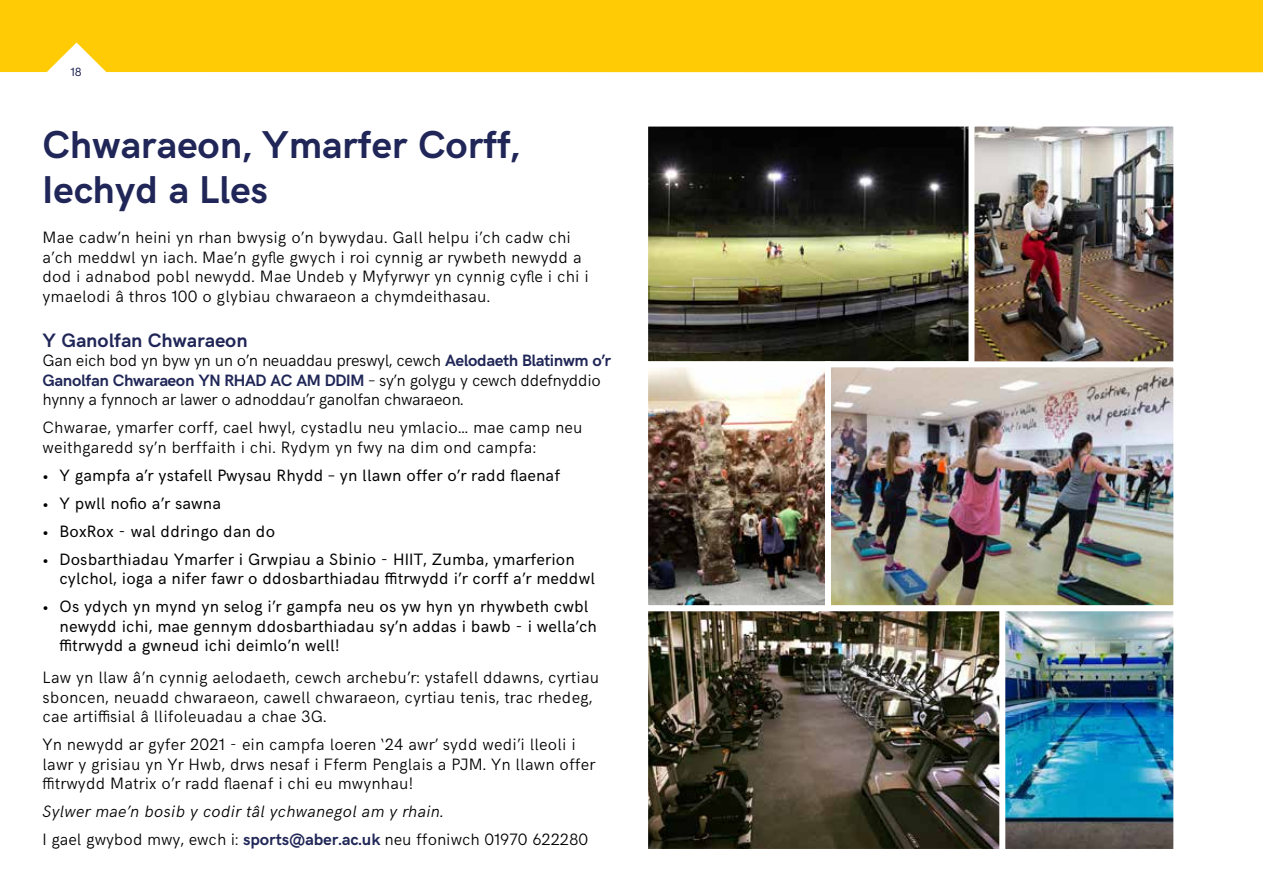
<style>
.page{position:relative;width:1263px;height:893px;background:#fff}
.page>*{position:absolute;margin:0;border:0;box-sizing:border-box;transform-origin:0 0}
.t1{font:700 39px/45px "HK Grotesk";color:#202657}
.t2{font:700 19.5px "HK Grotesk";color:#202657}
.t3{font:300 16.5px/19.5px "HK Grotesk";letter-spacing:.01em;color:#000}
.t4{font:16.5px/19.5px "HK Grotesk";letter-spacing:.01em;color:#000}
.t5{font:300 16.5px/19.5px "HK Grotesk";letter-spacing:-.02em;color:#000}
.t6{font:italic 300 16.5px/28px "HK Grotesk";letter-spacing:.01em;color:#000}
.t7{font:12px "HK Grotesk";color:#202657}
.s1{font-weight:700;color:#202657}
.s2{font-style:normal}
.s3{font-weight:700;font-style:normal;color:#202657}
</style>
<div class="page">
<img style="left:649px;top:128px;width:319px;height:232px">
<div style="left:642px;top:121px;width:340px;height:246px;border:6px solid #fff"></div>
<img style="left:649px;top:612px;width:350px;height:236px">
<div style="left:642px;top:605px;width:372px;height:250px;border:6px solid #fff"></div>
<img style="left:1006px;top:612px;width:166px;height:236px">
<div style="left:999px;top:605px;width:180px;height:250px;border:6px solid #fff"></div>
<img style="left:649px;top:368px;width:523px;height:236px">
<div style="left:642px;top:361px;width:189px;height:250px;border:6px solid #fff"></div>
<img style="left:975px;top:128px;width:197px;height:233px">
<div style="left:968px;top:121px;width:211px;height:249px;border:6px solid #fff"></div>
<div style="left:825px;top:361px;width:354px;height:250px;border:6px solid #fff"></div>
<div style="left:0;top:0;width:1263px;height:72px;background:#ffcb05"></div>
<p class="t7" style="left:70px;top:63px;width:13px">18</p>
<h1 class="t1" style="left:43px;top:119px;width:478px">Chwaraeon, Ymarfer Corff,<br>Iechyd a Lles</h1>
<p class="t3" style="left:43px;top:227px;width:548px">Mae cadw’n heini yn rhan bwysig o’n bywydau. Gall helpu i’ch cadw chi a’ch meddwl yn iach. Mae’n gyfle gwych i roi cynnig ar rywbeth newydd a dod i adnabod pobl newydd. Mae Undeb y Myfyrwyr yn cynnig cyfle i chi i ymaelodi â thros 100 o glybiau chwaraeon a chymdeithasau.</p>
<p class="t2" style="left:43px;top:325px;width:207px">Y Ganolfan Chwaraeon</p>
<p class="t5" style="left:43px;top:349px;width:570px">Gan eich bod yn byw yn un o’n neuaddau preswyl, cewch <span class="s1">Aelodaeth Blatinwm o’r<br>Ganolfan Chwaraeon YN RHAD AC AM DDIM</span> – sy’n golygu y cewch ddefnyddio hynny a fynnoch ar lawer o adnoddau’r ganolfan chwaraeon.</p>
<p class="t3" style="left:43px;top:416px;width:541px">Chwarae, ymarfer corff, cael hwyl, cystadlu neu ymlacio… mae camp neu weithgaredd sy’n berffaith i chi. Rydym yn fwy na dim ond campfa:</p>
<p class="t4" style="left:43px;top:464px;width:519px">• Y gampfa a’r ystafell Pwysau Rhydd – yn llawn offer o’r radd flaenaf</p>
<p class="t4" style="left:43px;top:492px;width:180px">• Y pwll nofio a’r sawna</p>
<p class="t4" style="left:43px;top:520px;width:234px">• BoxRox - wal ddringo dan do</p>
<p class="t4" style="left:60px;top:548px;width:537px;text-indent:-17px">• Dosbarthiadau Ymarfer i Grwpiau a Sbinio - HIIT, Zumba, ymarferion cylchol, ioga a nifer fawr o ddosbarthiadau ffitrwydd i’r corff a’r meddwl</p>
<p class="t4" style="left:60px;top:595px;width:539px;text-indent:-17px">• Os ydych yn mynd yn selog i’r gampfa neu os yw hyn yn rhywbeth cwbl newydd ichi, mae gennym ddosbarthiadau sy’n addas i bawb - i wella’ch ffitrwydd a gwneud ichi deimlo’n well!</p>
<p class="t3" style="left:43px;top:667px;width:558px">Law yn llaw â’n cynnig aelodaeth, cewch archebu’r: ystafell ddawns, cyrtiau sboncen, neuadd chwaraeon, cawell chwaraeon, cyrtiau tenis, trac rhedeg, cae artiffisial â llifoleuadau a chae 3G.</p>
<p class="t3" style="left:43px;top:734px;width:554px">Yn newydd ar gyfer 2021 - ein campfa loeren ‘24 awr’ sydd wedi’i lleoli i lawr y grisiau yn Yr Hwb, drws nesaf i Fferm Penglais a PJM. Yn llawn offer ffitrwydd Matrix o’r radd flaenaf i chi eu mwynhau!</p>
<p class="t6" style="left:43px;top:796px;width:547px">Sylwer mae’n bosib y codir tâl ychwanegol am y rhain.<br><span class="s2">I gael gwybod mwy, ewch i:</span> <span class="s3">sports@aber.ac.uk</span> <span class="s2">neu ffoniwch 01970 622280</span></p>
</div>
